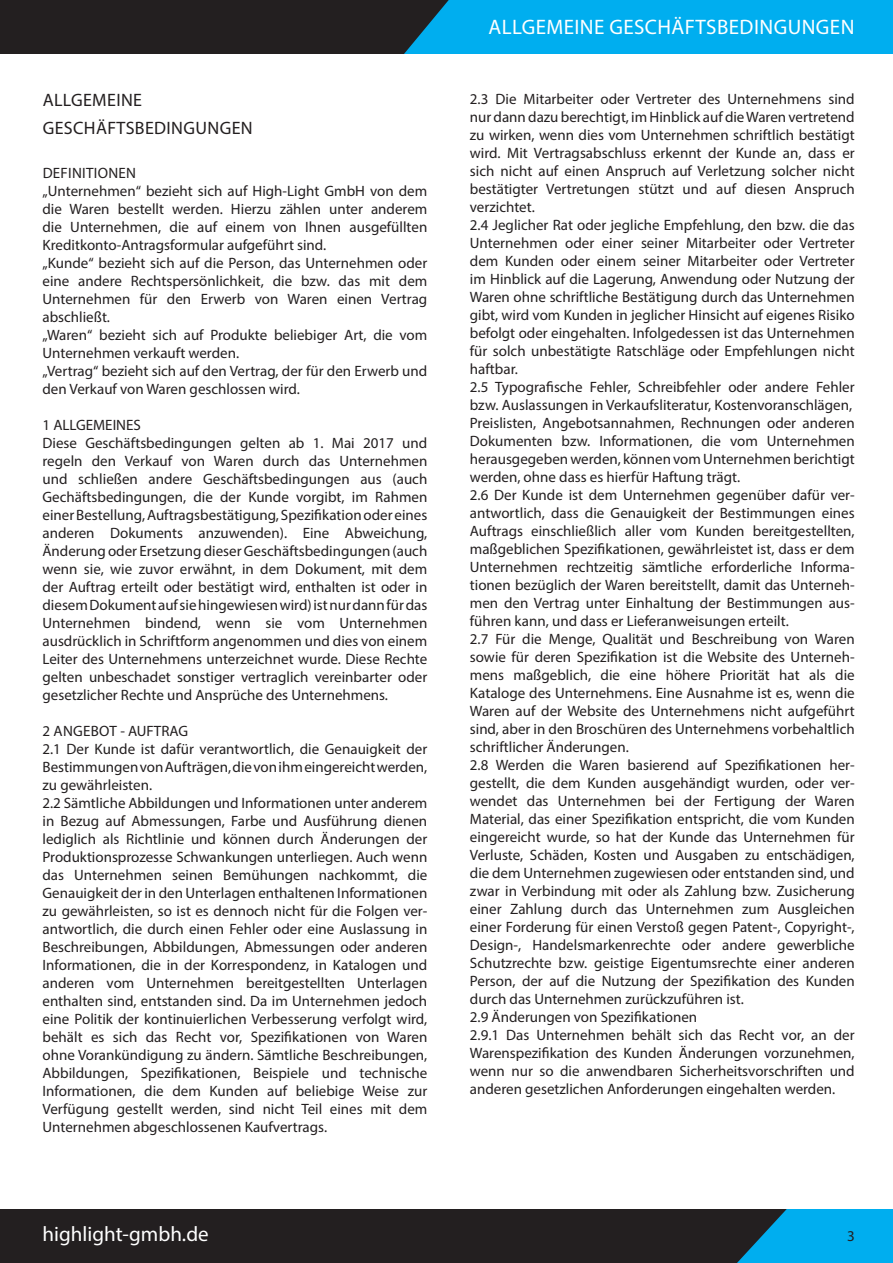
<style>
.page{position:relative;width:893px;height:1263px;background:#fff}
.page>*{position:absolute;margin:0;border:0;box-sizing:border-box;transform-origin:0 0}
.t1{font:21px "Myriad Pro";letter-spacing:.02em;color:#fff}
.t2{font:21px "Myriad Pro";color:#fff}
.t3{font:18px/28.8px "Myriad Pro";letter-spacing:.02em;color:#231f20}
.t4{font:15px/18px "Myriad Pro";color:#231f20}
</style>
<div class="page">
<div style="left:0;top:0;width:893px;height:54px;background:#231f20"></div>
<div style="left:404px;top:0;width:489px;height:54px;background:#00aeef"></div>
<svg style="left:0;top:1209px;width:893px;height:54px;background:#1d343e"></svg>
<p class="t3" style="left:43px;top:85px;width:212px">ALLGEMEINE<br>GESCHÄFTSBEDINGUNGEN</p>
<p class="t4" style="left:43px;top:163px;width:386px">DEFINITIONEN<br>„Unternehmen“ bezieht sich auf High-Light GmbH von dem die Waren bestellt werden. Hierzu zählen unter anderem die Unternehmen, die auf einem von Ihnen ausgefüllten Kreditkonto-Antragsformular aufgeführt sind.<br>„Kunde“ bezieht sich auf die Person, das Unternehmen oder eine andere Rechtspersönlichkeit, die bzw. das mit dem Unternehmen für den Erwerb von Waren einen Vertrag abschließt.<br>„Waren“ bezieht sich auf Produkte beliebiger Art, die vom Unternehmen verkauft werden.<br>„Vertrag“ bezieht sich auf den Vertrag, der für den Erwerb und den Verkauf von Waren geschlossen wird.</p>
<p class="t4" style="left:43px;top:415px;width:386px">1 ALLGEMEINES<br>Diese Geschäftsbedingungen gelten ab 1. Mai 2017 und regeln den Verkauf von Waren durch das Unternehmen und schließen andere Geschäftsbedingungen aus (auch Gechäftsbedingungen, die der Kunde vorgibt, im Rahmen einer Bestellung, Auftragsbestätigung, Spezifikation oder eines anderen Dokuments anzuwenden). Eine Abweichung, Änderung oder Ersetzung dieser Geschäftsbedingungen (auch wenn sie, wie zuvor erwähnt, in dem Dokument, mit dem der Auftrag erteilt oder bestätigt wird, enthalten ist oder in diesem Dokument auf sie hingewiesen wird) ist nur dann für das Unternehmen bindend, wenn sie vom Unternehmen ausdrücklich in Schriftform angenommen und dies von einem Leiter des Unternehmens unterzeichnet wurde. Diese Rechte gelten unbeschadet sonstiger vertraglich vereinbarter oder gesetzlicher Rechte und Ansprüche des Unternehmens.</p>
<p class="t4" style="left:43px;top:721px;width:386px">2 ANGEBOT - AUFTRAG<br>2.1 Der Kunde ist dafür verantwortlich, die Genauigkeit der Bestimmungen von Aufträgen, die von ihm eingereicht werden, zu gewährleisten.<br>2.2 Sämtliche Abbildungen und Informationen unter anderem in Bezug auf Abmessungen, Farbe und Ausführung dienen lediglich als Richtlinie und können durch Änderungen der Produktionsprozesse Schwankungen unterliegen. Auch wenn das Unternehmen seinen Bemühungen nachkommt, die Genauigkeit der in den Unterlagen enthaltenen Informationen zu gewährleisten, so ist es dennoch nicht für die Folgen ver&shy;antwortlich, die durch einen Fehler oder eine Auslassung in Beschreibungen, Abbildungen, Abmessungen oder anderen Informationen, die in der Korrespondenz, in Katalogen und anderen vom Unternehmen bereitgestellten Unterlagen enthalten sind, entstanden sind. Da im Unternehmen jedoch eine Politik der kontinuierlichen Verbesserung verfolgt wird, behält es sich das Recht vor, Spezifikationen von Waren ohne Vorankündigung zu ändern. Sämtliche Beschreibungen, Abbildungen, Spezifikationen, Beispiele und technische Informationen, die dem Kunden auf beliebige Weise zur Verfügung gestellt werden, sind nicht Teil eines mit dem Unternehmen abgeschlossenen Kaufvertrags.</p>
<h1 class="t1" style="left:489px;top:14px;width:367px">ALLGEMEINE GESCHÄFTSBEDINGUNGEN</h1>
<p class="t4" style="left:470px;top:89px;width:386px">2.3 Die Mitarbeiter oder Vertreter des Unternehmens sind nur dann dazu berechtigt, im Hinblick auf die Waren vertretend zu wirken, wenn dies vom Unternehmen schriftlich bestätigt wird. Mit Vertragsabschluss erkennt der Kunde an, dass er sich nicht auf einen Anspruch auf Verletzung solcher nicht bestätigter Vertretungen stützt und auf diesen Anspruch verzichtet.<br>2.4 Jeglicher Rat oder jegliche Empfehlung, den bzw. die das Unternehmen oder einer seiner Mitarbeiter oder Vertreter dem Kunden oder einem seiner Mitarbeiter oder Vertreter im Hinblick auf die Lagerung, Anwendung oder Nutzung der Waren ohne schriftliche Bestätigung durch das Unternehmen gibt, wird vom Kunden in jeglicher Hinsicht auf eigenes Risiko befolgt oder eingehalten. Infolgedessen ist das Unternehmen für solch unbestätigte Ratschläge oder Empfehlungen nicht haftbar.<br>2.5 Typografische Fehler, Schreibfehler oder andere Fehler bzw. Auslassungen in Verkaufsliteratur, Kostenvoranschlägen, Preislisten, Angebotsannahmen, Rechnungen oder anderen Dokumenten bzw. Informationen, die vom Unternehmen herausgegeben werden, können vom Unternehmen berichtigt werden, ohne dass es hierfür Haftung trägt.<br>2.6 Der Kunde ist dem Unternehmen gegenüber dafür ver&shy;antwortlich, dass die Genauigkeit der Bestimmungen eines Auftrags einschließlich aller vom Kunden bereitgestellten, maßgeblichen Spezifikationen, gewährleistet ist, dass er dem Unternehmen rechtzeitig sämtliche erforderliche Informa&shy;tionen bezüglich der Waren bereitstellt, damit das Unterneh&shy;men den Vertrag unter Einhaltung der Bestimmungen aus&shy;führen kann, und dass er Lieferanweisungen erteilt.<br>2.7 Für die Menge, Qualität und Beschreibung von Waren sowie für deren Spezifikation ist die Website des Unterneh&shy;mens maßgeblich, die eine höhere Priorität hat als die Kataloge des Unternehmens. Eine Ausnahme ist es, wenn die Waren auf der Website des Unternehmens nicht aufgeführt sind, aber in den Broschüren des Unternehmens vorbehaltlich schriftlicher Änderungen.<br>2.8 Werden die Waren basierend auf Spezifikationen her&shy;gestellt, die dem Kunden ausgehändigt wurden, oder ver&shy;wendet das Unternehmen bei der Fertigung der Waren Material, das einer Spezifikation entspricht, die vom Kunden eingereicht wurde, so hat der Kunde das Unternehmen für Verluste, Schäden, Kosten und Ausgaben zu entschädigen, die dem Unternehmen zugewiesen oder entstanden sind, und zwar in Verbindung mit oder als Zahlung bzw. Zusicherung einer Zahlung durch das Unternehmen zum Ausgleichen einer Forderung für einen Verstoß gegen Patent-, Copyright-, Design-, Handelsmarkenrechte oder andere gewerbliche Schutzrechte bzw. geistige Eigentumsrechte einer anderen Person, der auf die Nutzung der Spezifikation des Kunden durch das Unternehmen zurückzuführen ist.<br>2.9 Änderungen von Spezifikationen<br>2.9.1 Das Unternehmen behält sich das Recht vor, an der Warenspezifikation des Kunden Änderungen vorzunehmen, wenn nur so die anwendbaren Sicherheitsvorschriften und anderen gesetzlichen Anforderungen eingehalten werden.</p>
<h1 class="t2" style="left:43px;top:1221px;width:168px">highlight-gmbh.de</h1>
<p class="t4" style="left:847px;top:1227px;width:9px">3</p>
</div>
